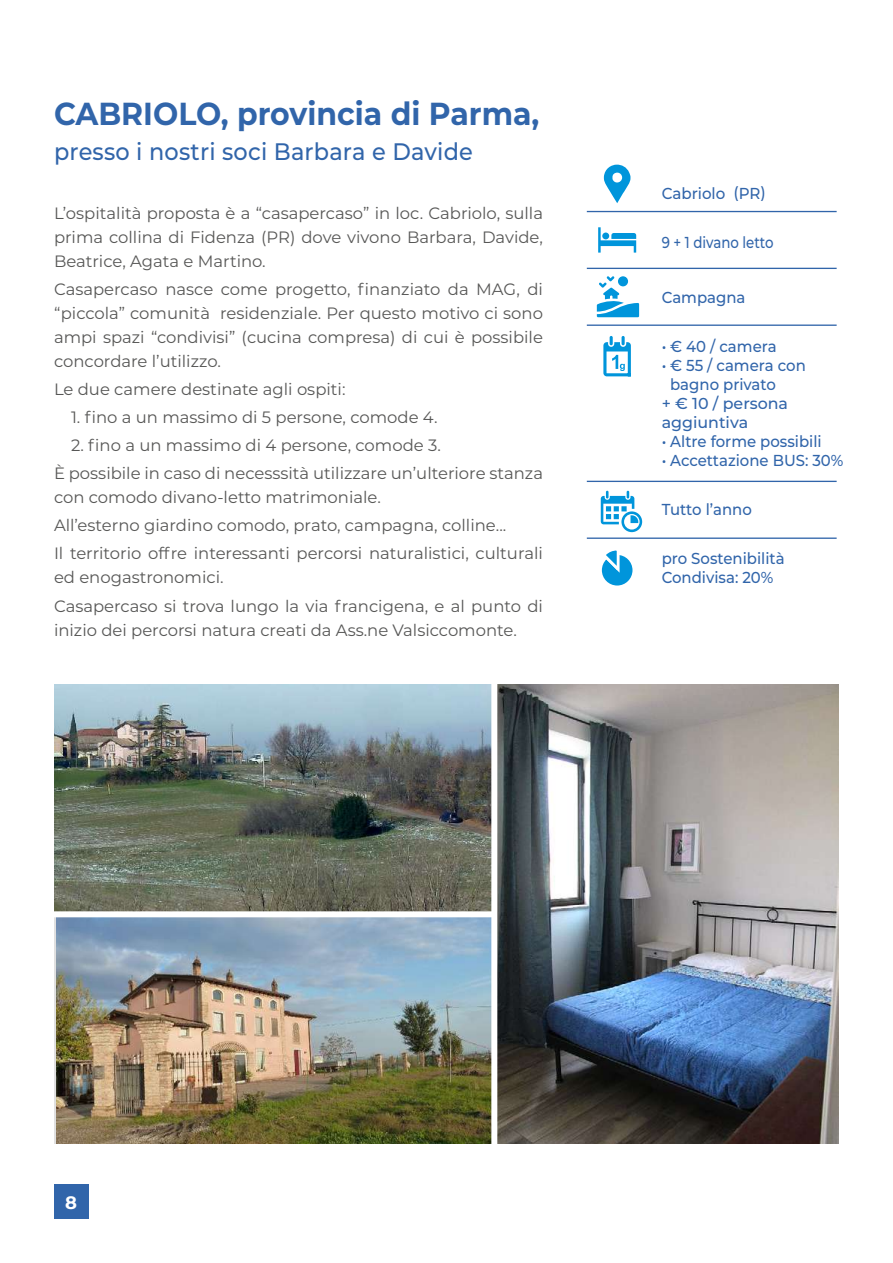
<style>
.page{position:relative;width:893px;height:1263px;background:#fff}
.page>*{position:absolute;margin:0;border:0;box-sizing:border-box;transform-origin:0 0}
.t1{font:700 31.8px "Montserrat";color:#3165aa;scale:.94 1}
.t2{font:500 23.85px "Montserrat";letter-spacing:.01em;color:#3165aa;scale:.94 1}
.t3{font:700 18px "Montserrat";color:#fff}
.t4{font:16.5px/23.9px "Montserrat";color:#575756}
.t5{font:500 15.9px/19px "Montserrat";color:#3165aa;scale:.94 1}
.t6{font:500 15.9px "Montserrat";color:#3165aa}
.t7{font:500 15.9px "Montserrat";color:#3165aa;scale:.84 1}
.t8{font:500 15.9px "Montserrat";color:#3165aa;scale:.95 1}
</style>
<div class="page">
<div style="left:54px;top:1185px;width:34px;height:34px;background:#3165aa"></div>
<img style="left:55px;top:684px;width:436px;height:227px">
<img style="left:57px;top:917px;width:434px;height:227px">
<img style="left:497px;top:684px;width:341px;height:460px">
<hr style="left:587px;top:211px;width:250px;height:1px;background:#3165aa">
<hr style="left:587px;top:268px;width:250px;height:1px;background:#3165aa">
<hr style="left:587px;top:324px;width:250px;height:2px;background:#3165aa">
<hr style="left:587px;top:481px;width:250px;height:1px;background:#3165aa">
<hr style="left:587px;top:537px;width:250px;height:2px;background:#3165aa">
<svg style="left:604px;top:165px;width:26px;height:38px"></svg>
<svg style="left:598px;top:227px;width:38px;height:26px"></svg>
<div style="left:602px;top:233px;width:7px;height:6px;background:#0095db;border-radius:50%"></div>
<svg style="left:601px;top:491px;width:41px;height:41px"></svg>
<svg style="left:601px;top:550px;width:31px;height:35px"></svg>
<svg style="left:597px;top:276px;width:42px;height:41px"></svg>
<div style="left:618px;top:276px;width:10px;height:10px;background:#0095db;border-radius:50%"></div>
<svg style="left:603px;top:336px;width:28px;height:40px"></svg>
<h1 class="t1" style="left:54px;top:91px;width:518px">CABRIOLO, provincia di Parma,</h1>
<h2 class="t2" style="left:54px;top:135px;width:447px">presso i nostri soci Barbara e Davide</h2>
<p class="t4" style="left:54px;top:200px;width:491px;text-align:justify">L’ospitalità proposta è a “casapercaso” in loc. Cabriolo, sulla prima collina di Fidenza (PR) dove vivono Barbara, Davide, Beatrice, Agata e Martino.</p>
<p class="t4" style="left:54px;top:276px;width:490px;text-align:justify">Casapercaso nasce come progetto, finanziato da MAG, di “piccola” comunità residenziale. Per questo motivo ci sono ampi spazi “condivisi” (cucina compresa) di cui è possibile concordare l’utilizzo.</p>
<p class="t4" style="left:54px;top:376px;width:293px">Le due camere destinate agli ospiti:</p>
<p class="t4" style="left:71px;top:405px;width:368px">1. fino a un massimo di 5 persone, comode 4.</p>
<p class="t4" style="left:54px;top:430px;width:490px;line-height:28.2px;text-indent:17px">2. fino a un massimo di 4 persone, comode 3.<br>È possibile in caso di necesssità utilizzare un’ulteriore stanza</p>
<p class="t4" style="left:54px;top:483px;width:490px;line-height:28.2px">con comodo divano-letto matrimoniale.<br>All’esterno giardino comodo, prato, campagna, colline...<br>Il territorio offre interessanti percorsi naturalistici, culturali</p>
<p class="t4" style="left:54px;top:563px;width:490px;line-height:28.2px">ed enogastronomici.<br>Casapercaso si trova lungo la via francigena, e al punto di</p>
<p class="t4" style="left:54px;top:617px;width:464px">inizio dei percorsi natura creati da Ass.ne Valsiccomonte.</p>
<p class="t8" style="left:662px;top:182px;width:111px">Cabriolo (PR)</p>
<p class="t7" style="left:662px;top:231px;width:135px">9 + 1 divano letto</p>
<p class="t5" style="left:662px;top:287px;width:91px">Campagna</p>
<p class="t5" style="left:662px;top:336px;width:124px">• € 40 / camera</p>
<p class="t5" style="left:662px;top:355px;width:155px">• € 55 / camera con</p>
<p class="t5" style="left:670px;top:374px;width:114px">bagno privato</p>
<p class="t6" style="left:662px;top:392px;width:128px">+ € 10 / persona</p>
<p class="t6" style="left:662px;top:411px;width:88px">aggiuntiva</p>
<p class="t5" style="left:662px;top:431px;width:172px">• Altre forme possibili</p>
<p class="t5" style="left:662px;top:450px;width:195px">• Accettazione BUS: 30%</p>
<p class="t5" style="left:662px;top:499px;width:97px">Tutto l’anno</p>
<p class="t5" style="left:662px;top:548px;width:132px">pro Sostenibilità<br>Condivisa: 20%</p>
<p class="t3" style="left:65px;top:1189px;width:13px">8</p>
</div>
